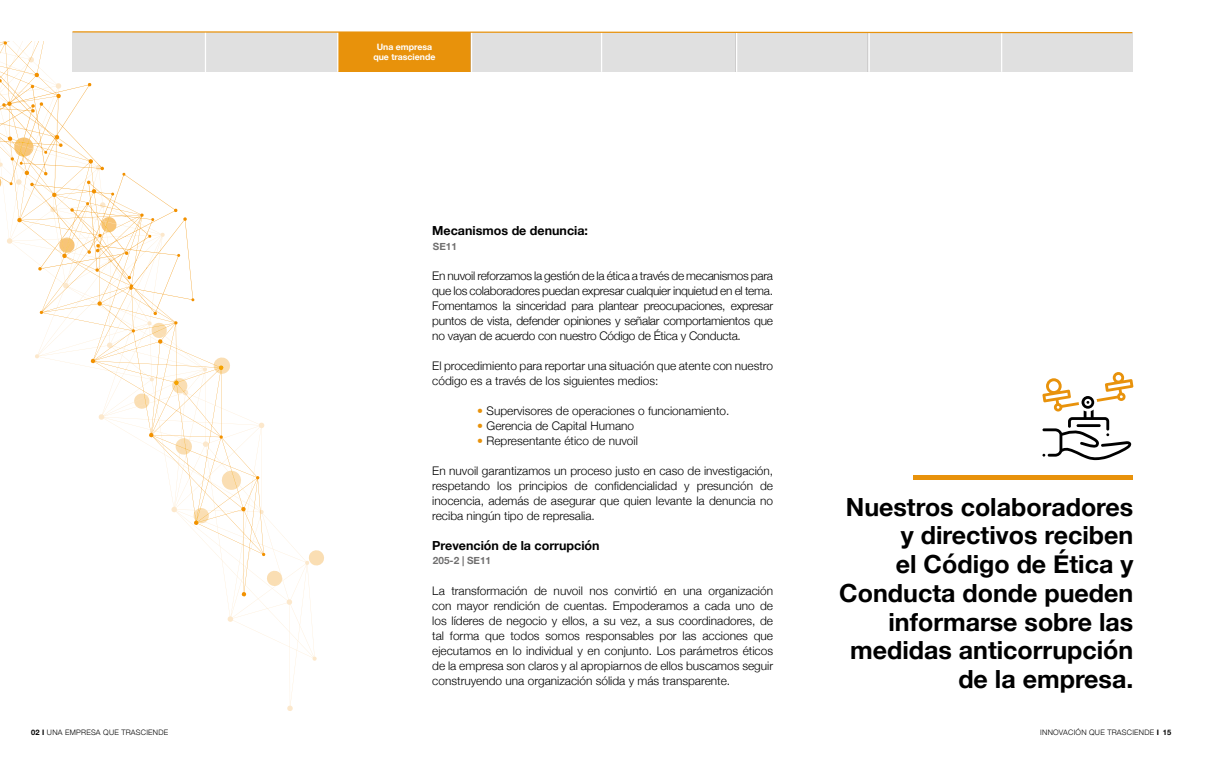
<style>
.page{position:relative;width:1205px;height:762px;background:#fff}
.page>*{position:absolute;margin:0;border:0;box-sizing:border-box;transform-origin:0 0}
.t1{font:700 25px/28.8px "Helvetica Neue";color:#000;text-align:right}
.t2{font:700 12.5px "Helvetica Neue";color:#000}
.t3{font:300 11.88px/15px "Helvetica Neue";color:#000;text-align:justify}
.t4{font:700 10px "Helvetica Neue";color:#706f6f}
.t5{font:700 8.75px/10px "Helvetica Neue";color:#fff;text-align:center}
.t6{font:300 7.5px "Helvetica Neue";letter-spacing:.03em;color:#000}
.s1{color:#e8920b}
.s2{font-weight:700}
</style>
<div class="page">
<div style="left:206px;top:33px;width:132px;height:39px;background:#e0e0e0"></div>
<div style="left:72px;top:33px;width:133px;height:39px;background:#e0e0e0"></div>
<div style="left:603px;top:33px;width:132px;height:39px;background:#e0e0e0"></div>
<div style="left:338px;top:33px;width:132px;height:39px;background:#e8920b"></div>
<div style="left:735px;top:33px;width:132px;height:39px;background:#e0e0e0"></div>
<div style="left:470px;top:33px;width:133px;height:39px;background:#e0e0e0"></div>
<div style="left:867px;top:33px;width:133px;height:39px;background:#e0e0e0"></div>
<div style="left:1000px;top:33px;width:132px;height:39px;background:#e0e0e0"></div>
<hr style="left:1001px;top:32px;width:1px;height:40px;background:#fff">
<hr style="left:868px;top:32px;width:2px;height:40px;background:#fff">
<hr style="left:736px;top:32px;width:1px;height:40px;background:#fff">
<hr style="left:601px;top:32px;width:1px;height:40px;background:#fff">
<hr style="left:471px;top:32px;width:1px;height:40px;background:#fff">
<hr style="left:337px;top:32px;width:1px;height:40px;background:#fff">
<svg style="left:72px;top:31px;width:1061px;height:3px"></svg>
<div style="left:913px;top:475px;width:220px;height:5px;background:#e8920b"></div>
<svg style="left:1042px;top:372px;width:91px;height:88px"></svg>
<hr style="left:1076px;top:424px;width:24px;height:3px;background:#000">
<svg style="left:227px;top:516px;width:90px;height:195px"></svg>
<svg style="left:0;top:41px;width:265px;height:556px"></svg>
<svg style="left:134px;top:393px;width:16px;height:16px"></svg>
<svg style="left:151px;top:322px;width:16px;height:17px"></svg>
<svg style="left:193px;top:508px;width:16px;height:16px"></svg>
<svg style="left:308px;top:549px;width:16px;height:17px"></svg>
<svg style="left:172px;top:378px;width:16px;height:15px"></svg>
<svg style="left:266px;top:570px;width:16px;height:16px"></svg>
<svg style="left:221px;top:471px;width:21px;height:19px"></svg>
<svg style="left:214px;top:356px;width:17px;height:18px"></svg>
<svg style="left:175px;top:438px;width:18px;height:17px"></svg>
<svg style="left:0;top:76px;width:194px;height:239px"></svg>
<p class="t5" style="left:373px;top:42px;width:64px">Una empresa que trasciende</p>
<p class="t2" style="left:432px;top:221px;width:157px">Mecanismos de denuncia:</p>
<p class="t3" style="left:432px;top:267px;width:342px">En nuvoil reforzamos la gestión de la ética a través de mecanismos para que los colaboradores puedan expresar cualquier inquietud en el tema.<br>Fomentamos la sinceridad para plantear preocupaciones, expresar puntos de vista, defender opiniones y señalar comportamientos que no vayan de acuerdo con nuestro Código de Ética y Conducta.</p>
<p class="t3" style="left:432px;top:357px;width:342px">El procedimiento para reportar una situación que atente con nuestro código es a través de los siguientes medios:</p>
<p class="t3" style="left:477px;top:402px;width:254px"><span class="s1">•</span> Supervisores de operaciones o funcionamiento.</p>
<p class="t3" style="left:477px;top:417px;width:158px"><span class="s1">•</span> Gerencia de Capital Humano</p>
<p class="t3" style="left:477px;top:432px;width:162px"><span class="s1">•</span> Representante ético de nuvoil</p>
<p class="t3" style="left:432px;top:462px;width:342px">En nuvoil garantizamos un proceso justo en caso de investigación, respetando los principios de confidencialidad y presunción de inocencia, además de asegurar que quien levante la denuncia no reciba ningún tipo de represalia.</p>
<p class="t2" style="left:432px;top:536px;width:169px">Prevención de la corrupción</p>
<p class="t3" style="left:432px;top:582px;width:342px">La transformación de nuvoil nos convirtió en una organización con mayor rendición de cuentas. Empoderamos a cada uno de los líderes de negocio y ellos, a su vez, a sus coordinadores, de tal forma que todos somos responsables por las acciones que ejecutamos en lo individual y en conjunto. Los parámetros éticos de la empresa son claros y al apropiarnos de ellos buscamos seguir construyendo una organización sólida y más transparente.</p>
<p class="t4" style="left:433px;top:238px;width:26px">SE11</p>
<p class="t4" style="left:433px;top:553px;width:60px">205-2 | SE11</p>
<h1 class="t1" style="left:839px;top:493px;width:296px">Nuestros colaboradores y directivos reciben<br>el Código de Ética y<br>Conducta donde pueden informarse sobre las medidas anticorrupción de la empresa.</h1>
<p class="t6" style="left:31px;top:726px;width:139px"><span class="s2">02 I</span> UNA EMPRESA QUE TRASCIENDE</p>
<p class="t6" style="left:1040px;top:726px;width:132px">INNOVACIÓN QUE TRASCIENDE <span class="s2">I 15</span></p>
</div>
